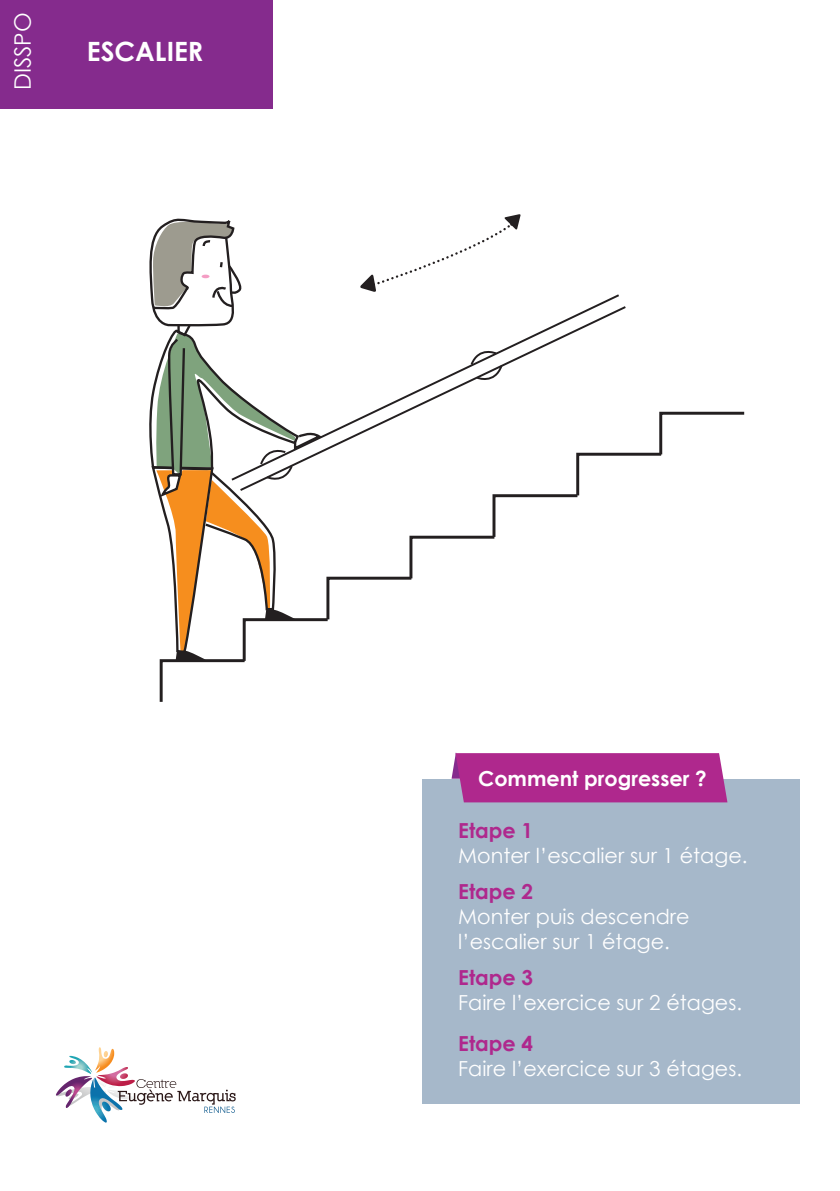
<style>
.page{position:relative;width:840px;height:1191px;background:#fff}
.page>*{position:absolute;margin:0;border:0;box-sizing:border-box;transform-origin:0 0}
.t1{font:700 26.6px "Century Gothic";color:#fff}
.t2{font:22.6px "Century Gothic";color:#fff}
.t3{font:20.6px/24.8px "Century Gothic";color:#fff}
.t4{font:700 20.6px "Century Gothic";color:#af288d}
.t5{font:700 20.6px "Century Gothic";color:#fff}
</style>
<div class="page">
<svg style="left:56px;top:1047px;width:179px;height:75px"></svg>
<div style="left:0;top:0;width:272px;height:108px;background:#852b8d"></div>
<svg style="left:149px;top:214px;width:596px;height:488px"></svg>
<div style="left:422px;top:778px;width:377px;height:325px;background:#a6b8ca"></div>
<svg style="left:451px;top:752px;width:276px;height:50px;background:#b13392"></svg>
<p class="t2" style="left:7px;top:90px;width:79px;rotate:-90deg">DISSPO</p>
<p class="t1" style="left:87px;top:31px;width:118px">ESCALIER</p>
<p class="t5" style="left:478px;top:762px;width:230px">Comment progresser ?</p>
<p class="t4" style="left:458px;top:815px;width:76px">Etape 1</p>
<p class="t3" style="left:458px;top:842px;width:290px">Monter l’escalier sur 1 étage.</p>
<p class="t4" style="left:458px;top:876px;width:76px">Etape 2</p>
<p class="t3" style="left:458px;top:904px;width:233px">Monter puis descendre l’escalier sur 1 étage.</p>
<p class="t4" style="left:458px;top:961px;width:76px">Etape 3</p>
<p class="t3" style="left:458px;top:989px;width:285px">Faire l’exercice sur 2 étages.</p>
<p class="t4" style="left:458px;top:1028px;width:76px">Etape 4</p>
<p class="t3" style="left:458px;top:1055px;width:285px">Faire l’exercice sur 3 étages.</p>
</div>
